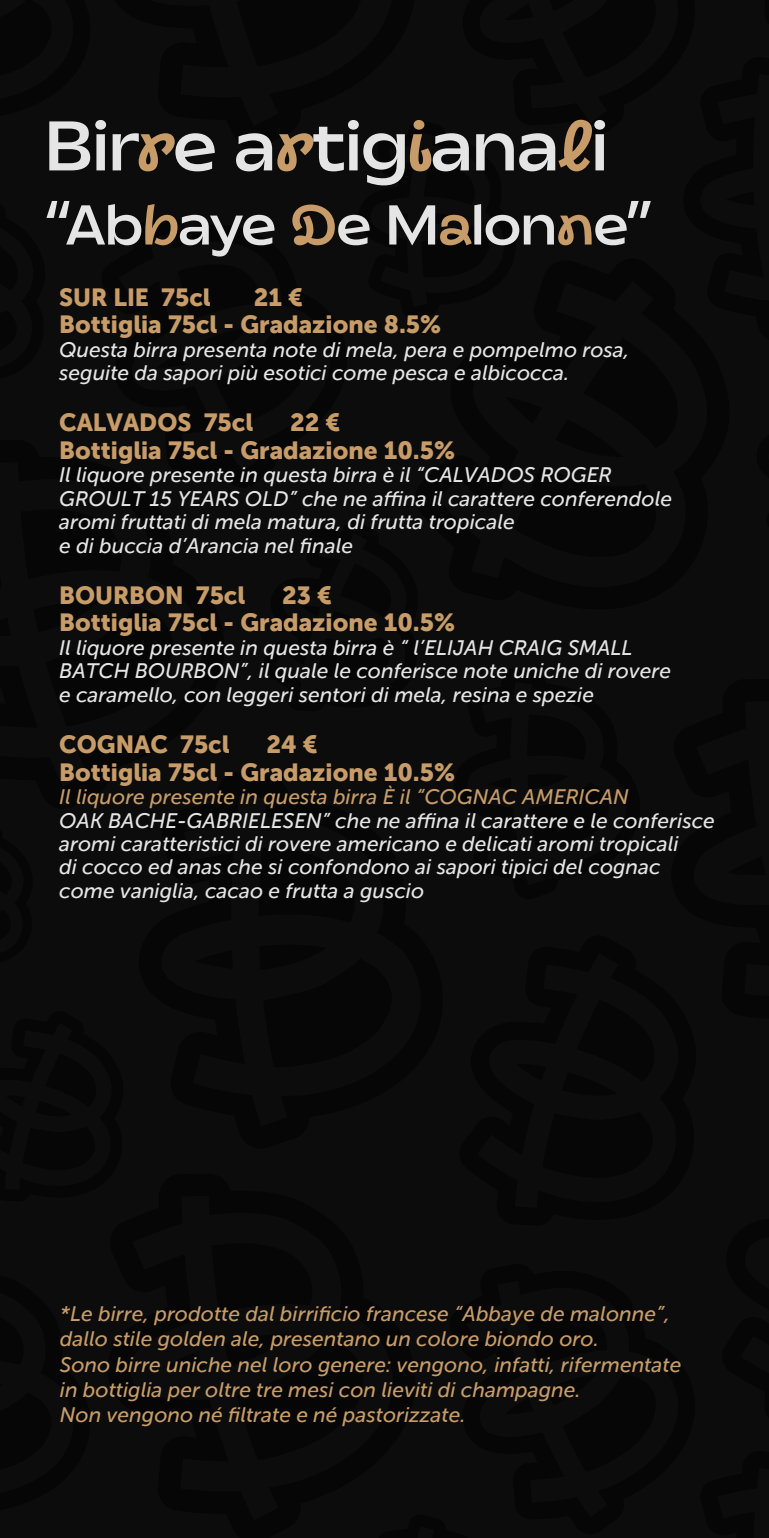
<style>
.page{position:relative;width:769px;height:1538px;background:#0c0c0c}
.page>*{position:absolute;margin:0;border:0;box-sizing:border-box;transform-origin:0 0}
.t1{font:600 70px "Transforma Mix Trial";letter-spacing:-.05em;color:#e5e5e5}
.t2{font:600 56px "Transforma Mix Trial";letter-spacing:-.05em;color:#e5e5e5}
.t3{font:24.5px/27.7px "Museo Sans Cyrl 900";color:#c79c68}
.t4{font:italic 21px/23.4px "Museo Sans Cyrl 500";color:#e5e5e5}
.t5{font:italic 21px/25.2px "Museo Sans Cyrl 500";color:#c79c68}
.s1{color:#c79c68}
</style>
<div class="page">
<h1 class="t1" style="left:43px;top:102px;width:568px">Bir<span class="s1">r</span>e a<span class="s1">r</span>tig<span class="s1">i</span>ana<span class="s1">l</span>i</h1>
<h2 class="t2" style="left:44px;top:189px;width:610px">“Ab<span class="s1">b</span>aye <span class="s1">D</span>e M<span class="s1">a</span>lon<span class="s1">n</span>e”</h2>
<p class="t3" style="left:59px;top:283px;width:383px;text-indent:194px">21 €<br>Bottiglia 75cl - Gradazione 8.5%</p>
<p class="t4" style="left:59px;top:338px;width:572px">Questa birra presenta note di mela, pera e pompelmo rosa, seguite da sapori più esotici come pesca e albicocca.</p>
<p class="t3" style="left:59px;top:409px;width:196px">CALVADOS 75cl</p>
<p class="t3" style="left:59px;top:283px;width:153px">SUR LIE 75cl</p>
<p class="t3" style="left:59px;top:409px;width:397px;text-indent:231px">22 €<br>Bottiglia 75cl - Gradazione 10.5%</p>
<p class="t4" style="left:59px;top:463px;width:614px">Il liquore presente in questa birra è il “CALVADOS ROGER GROULT 15 YEARS OLD” che ne affina il carattere conferendole aromi fruttati di mela matura, di frutta tropicale<br>e di buccia d’Arancia nel finale</p>
<p class="t3" style="left:59px;top:581px;width:188px">BOURBON 75cl</p>
<p class="t3" style="left:59px;top:581px;width:397px;text-indent:223px">23 €<br>Bottiglia 75cl - Gradazione 10.5%</p>
<p class="t4" style="left:59px;top:636px;width:613px">Il liquore presente in questa birra è “ l’ELIJAH CRAIG SMALL<br>BATCH BOURBON”, il quale le conferisce note uniche di rovere e caramello, con leggeri sentori di mela, resina e spezie</p>
<p class="t3" style="left:59px;top:730px;width:172px">COGNAC 75cl</p>
<p class="t3" style="left:59px;top:730px;width:397px;text-indent:207px">24 €<br>Bottiglia 75cl - Gradazione 10.5%</p>
<p class="t5" style="left:59px;top:784px;width:571px">Il liquore presente in questa birra È il “COGNAC AMERICAN</p>
<p class="t4" style="left:59px;top:809px;width:657px">OAK BACHE-GABRIELESEN” che ne affina il carattere e le conferisce aromi caratteristici di rovere americano e delicati aromi tropicali<br>di cocco ed anas che si confondono ai sapori tipici del cognac come vaniglia, cacao e frutta a guscio</p>
<p class="t5" style="left:60px;top:1301px;width:623px">*Le birre, prodotte dal birrificio francese “Abbaye de malonne”, dallo stile golden ale, presentano un colore biondo oro.<br>Sono birre uniche nel loro genere: vengono, infatti, rifermentate in bottiglia per oltre tre mesi con lieviti di champagne.<br>Non vengono né filtrate e né pastorizzate.</p>
</div>
